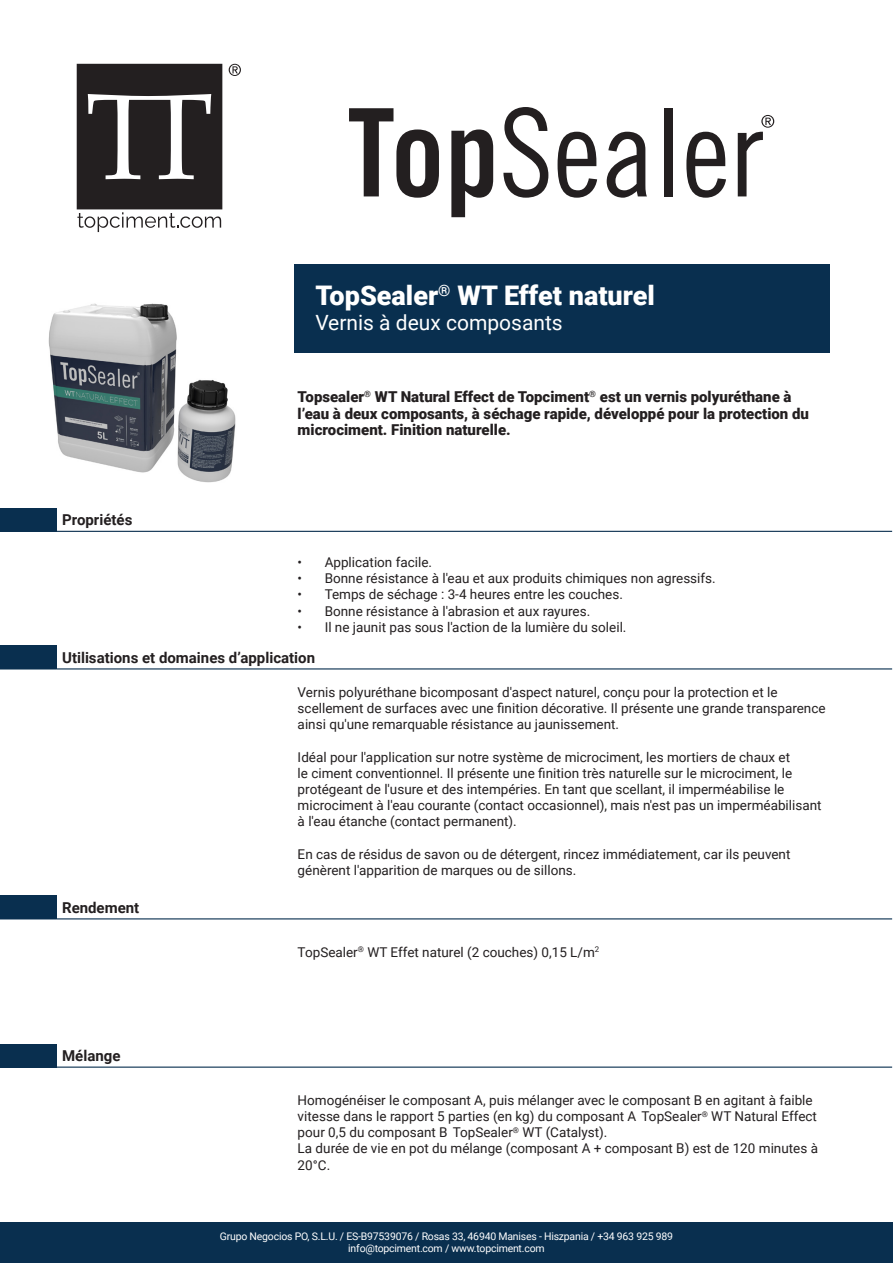
<style>
.page{position:relative;width:893px;height:1263px;background:#fff}
.page>*{position:absolute;margin:0;border:0;box-sizing:border-box;transform-origin:0 0}
.t1{font:900 27px "Roboto";color:#fff}
.t2{font:21px "Roboto";color:#fff}
.TEXTO_DESTACADO{font:900 15px/16.5px "Roboto";color:#231f20}
.t3{font:700 15px "Roboto";color:#231f20}
.TEXTO_GROSO{font:13.5px/16.2px "Roboto";color:#231f20}
.t4{font:10.5px/12px "Roboto";letter-spacing:-.02em;color:#fff;text-align:center}
</style>
<div class="page">
<div style="left:0;top:1222px;width:893px;height:41px;background:#092f4f"></div>
<img style="left:48px;top:303px;width:188px;height:180px">
<div style="left:294px;top:264px;width:535px;height:88px;background:#092f4f"></div>
<svg style="left:77px;top:64px;width:145px;height:168px"></svg>
<svg style="left:229px;top:64px;width:12px;height:12px"></svg>
<svg style="left:349px;top:108px;width:90px;height:90px"></svg>
<svg style="left:451px;top:129px;width:42px;height:88px"></svg>
<svg style="left:503px;top:107px;width:45px;height:91px"></svg>
<svg style="left:558px;top:132px;width:39px;height:66px"></svg>
<svg style="left:607px;top:132px;width:40px;height:66px"></svg>
<div style="left:664px;top:108px;width:9px;height:88px;background:#231f20"></div>
<svg style="left:686px;top:132px;width:40px;height:66px"></svg>
<svg style="left:738px;top:115px;width:36px;height:81px"></svg>
<div style="left:0;top:508px;width:56px;height:23px;background:#092f4f"></div>
<hr style="left:0;top:531px;width:56px;height:1px;background:#092f4f">
<hr style="left:56px;top:531px;width:836px;height:1px;background:#092f4f">
<div style="left:0;top:646px;width:56px;height:23px;background:#092f4f"></div>
<hr style="left:56px;top:668px;width:836px;height:1px;background:#092f4f">
<div style="left:0;top:896px;width:56px;height:23px;background:#092f4f"></div>
<hr style="left:56px;top:918px;width:836px;height:1px;background:#092f4f">
<div style="left:0;top:1044px;width:56px;height:23px;background:#092f4f"></div>
<hr style="left:0;top:1066px;width:56px;height:2px;background:#092f4f">
<hr style="left:56px;top:1066px;width:836px;height:2px;background:#092f4f">
<h1 class="t1" style="left:315px;top:277px;width:341px">TopSealer<sup>®</sup> WT Effet naturel</h1>
<h1 class="t2" style="left:315px;top:308px;width:249px">Vernis à deux composants</h1>
<h3 class="t3" style="left:62px;top:509px;width:72px">Propriétés</h3>
<p class="TEXTO_DESTACADO" style="left:298px;top:388px;width:513px">Topsealer<sup>®</sup> WT Natural Effect de Topciment<sup>®</sup> est un vernis polyuréthane à l’eau à deux composants, à séchage rapide, développé pour la protection du microciment. Finition naturelle.</p>
<p class="TEXTO_GROSO" style="left:298px;top:553px;width:136px">• Application facile.</p>
<p class="TEXTO_GROSO" style="left:298px;top:570px;width:420px">• Bonne résistance à l'eau et aux produits chimiques non agressifs.</p>
<p class="TEXTO_GROSO" style="left:298px;top:586px;width:327px">• Temps de séchage : 3-4 heures entre les couches.</p>
<p class="TEXTO_GROSO" style="left:298px;top:602px;width:294px">• Bonne résistance à l'abrasion et aux rayures.</p>
<p class="TEXTO_GROSO" style="left:298px;top:618px;width:330px">• Il ne jaunit pas sous l'action de la lumière du soleil.</p>
<h3 class="t3" style="left:62px;top:647px;width:254px">Utilisations et domaines d’application</h3>
<p class="TEXTO_GROSO" style="left:298px;top:683px;width:529px">Vernis polyuréthane bicomposant d'aspect naturel, conçu pour la protection et le scellement de surfaces avec une finition décorative. Il présente une grande transparence ainsi qu'une remarquable résistance au jaunissement.</p>
<p class="TEXTO_GROSO" style="left:298px;top:748px;width:525px">Idéal pour l'application sur notre système de microciment, les mortiers de chaux et<br>le ciment conventionnel. Il présente une finition très naturelle sur le microciment, le protégeant de l'usure et des intempéries. En tant que scellant, il imperméabilise le microciment à l'eau courante (contact occasionnel), mais n'est pas un imperméabilisant à l'eau étanche (contact permanent).</p>
<p class="TEXTO_GROSO" style="left:298px;top:845px;width:494px">En cas de résidus de savon ou de détergent, rincez immédiatement, car ils peuvent</p>
<p class="TEXTO_GROSO" style="left:298px;top:862px;width:280px">génèrent l'apparition de marques ou de sillons.</p>
<h3 class="t3" style="left:62px;top:897px;width:79px">Rendement</h3>
<p class="TEXTO_GROSO" style="left:298px;top:943px;width:303px">TopSealer<sup>®</sup> WT Effet naturel (2 couches) 0,15 L/m<sup>2</sup></p>
<h3 class="t3" style="left:62px;top:1045px;width:60px">Mélange</h3>
<p class="TEXTO_GROSO" style="left:298px;top:1091px;width:522px">Homogénéiser le composant A, puis mélanger avec le composant B en agitant à faible vitesse dans le rapport 5 parties (en kg) du composant A TopSealer<sup>®</sup> WT Natural Effect pour 0,5 du composant B TopSealer<sup>®</sup> WT (Catalyst).<br>La durée de vie en pot du mélange (composant A + composant B) est de 120 minutes à 20°C.</p>
<p class="t4" style="left:220px;top:1230px;width:455px">Grupo Negocios PO, S.L.U. / ES-B97539076 / Rosas 33, 46940 Manises - Hiszpania / +34 963 925 989 info@topciment.com / www.topciment.com</p>
</div>
